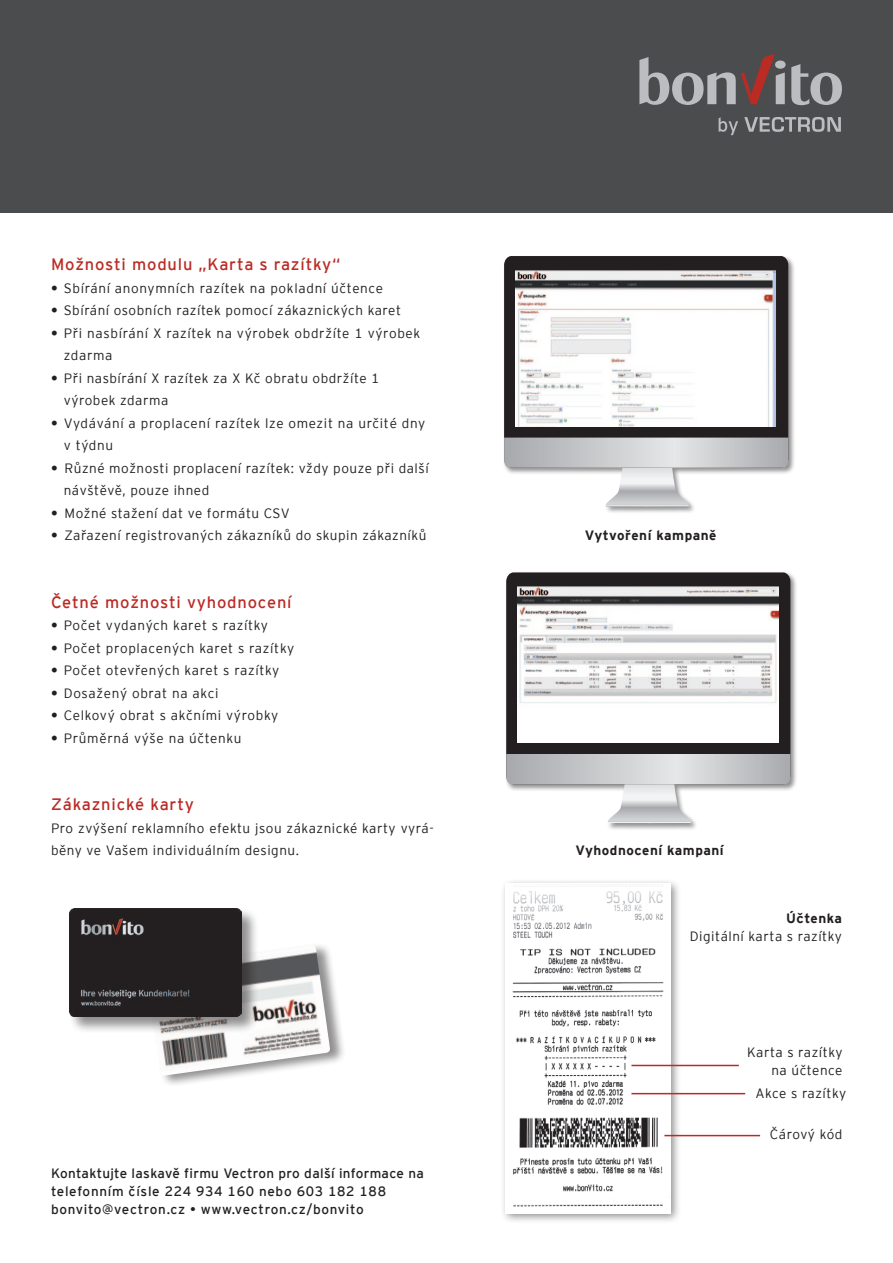
<style>
.page{position:relative;width:893px;height:1263px;background:#fff}
.page>*{position:absolute;margin:0;border:0;box-sizing:border-box;transform-origin:0 0}
.t1{font:16.5px "Vectron Interstate";letter-spacing:.05em;color:#ba2b24}
.t2{font:300 13.5px/22.5px "Vectron Interstate";letter-spacing:.04em;color:#231f20}
.t3{font:13.5px/18px "Vectron Interstate";letter-spacing:.03em;color:#231f20}
.t4{font:700 13.5px "Vectron Interstate";letter-spacing:.04em;color:#231f20}
.s1{font-family:"Interstate";font-weight:700}
</style>
<div class="page">
<div style="left:147px;top:942px;width:199px;height:146px;background:#231f20;opacity:.5"></div>
<img style="left:147px;top:945px;width:183px;height:131px">
<div style="left:69px;top:907px;width:190px;height:127px;background:#231f20;opacity:.5"></div>
<img style="left:69px;top:908px;width:173px;height:108px">
<div style="left:505px;top:571px;width:293px;height:259px;background:#231f20;opacity:.5"></div>
<div style="left:506px;top:572px;width:284px;height:182px;background:#231f20"></div>
<svg style="left:506px;top:754px;width:284px;height:69px"></svg>
<img style="left:517px;top:586px;width:261px;height:157px">
<div style="left:503px;top:254px;width:293px;height:260px;background:#231f20;opacity:.5"></div>
<svg style="left:504px;top:256px;width:284px;height:182px;background:#2b2728"></svg>
<svg style="left:504px;top:438px;width:284px;height:69px"></svg>
<img style="left:516px;top:270px;width:260px;height:156px">
<div style="left:500px;top:878px;width:181px;height:347px;background:#231f20;opacity:.5"></div>
<img style="left:505px;top:883px;width:165px;height:330px">
<div style="left:0;top:0;width:893px;height:213px;background:#4b4c4d"></div>
<svg style="left:791px;top:64px;width:51px;height:41px"></svg>
<svg style="left:744px;top:117px;width:97px;height:15px"></svg>
<svg style="left:719px;top:117px;width:19px;height:18px"></svg>
<svg style="left:639px;top:54px;width:146px;height:51px"></svg>
<hr style="left:664px;top:1135px;width:96px;height:1px;background:#ba2b24">
<hr style="left:631px;top:1093px;width:114px;height:1px;background:#ba2b24">
<hr style="left:631px;top:1065px;width:108px;height:1px;background:#ba2b24">
<p class="t1" style="left:51px;top:254px;width:291px">Možnosti modulu „Karta s razítky“</p>
<p class="t2" style="left:51px;top:277px;width:334px"><span class="s1">•</span> Sbírání anonymních razítek na pokladní účtence</p>
<p class="t2" style="left:51px;top:299px;width:352px"><span class="s1">•</span> Sbírání osobních razítek pomocí zákaznických karet</p>
<p class="t2" style="left:64px;top:322px;width:358px;text-indent:-13px"><span class="s1">•</span> Při nasbírání X razítek na výrobek obdržíte 1 výrobek zdarma</p>
<p class="t2" style="left:64px;top:367px;width:317px;text-indent:-13px"><span class="s1">•</span> Při nasbírání X razítek za X Kč obratu obdržíte 1 výrobek zdarma</p>
<p class="t2" style="left:64px;top:412px;width:363px;text-indent:-13px"><span class="s1">•</span> Vydávání a proplacení razítek lze omezit na určité dny v týdnu</p>
<p class="t2" style="left:64px;top:457px;width:366px;text-indent:-13px"><span class="s1">•</span> Různé možnosti proplacení razítek: vždy pouze při další návštěvě, pouze ihned</p>
<p class="t2" style="left:51px;top:502px;width:240px"><span class="s1">•</span> Možné stažení dat ve formátu CSV</p>
<p class="t2" style="left:51px;top:524px;width:377px"><span class="s1">•</span> Zařazení registrovaných zákazníků do skupin zákazníků</p>
<p class="t1" style="left:51px;top:592px;width:242px">Četné možnosti vyhodnocení</p>
<p class="t2" style="left:51px;top:614px;width:219px"><span class="s1">•</span> Počet vydaných karet s razítky</p>
<p class="t2" style="left:51px;top:637px;width:245px"><span class="s1">•</span> Počet proplacených karet s razítky</p>
<p class="t2" style="left:51px;top:659px;width:230px"><span class="s1">•</span> Počet otevřených karet s razítky</p>
<p class="t2" style="left:51px;top:682px;width:169px"><span class="s1">•</span> Dosažený obrat na akci</p>
<p class="t2" style="left:51px;top:704px;width:229px"><span class="s1">•</span> Celkový obrat s akčními výrobky</p>
<p class="t2" style="left:51px;top:727px;width:192px"><span class="s1">•</span> Průměrná výše na účtenku</p>
<p class="t1" style="left:51px;top:794px;width:144px">Zákaznické karty</p>
<p class="t2" style="left:51px;top:817px;width:384px">Pro zvýšení reklamního efektu jsou zákaznické karty vyrá&shy;běny ve Vašem individuálním designu.</p>
<p class="t3" style="left:51px;top:1164px;width:374px">Kontaktujte laskavě firmu Vectron pro další informace na telefonním čísle 224 934 160 nebo 603 182 188 bonvito@vectron.cz • www.vectron.cz/bonvito</p>
<p class="t4" style="left:585px;top:527px;width:133px">Vytvoření kampaně</p>
<p class="t4" style="left:575px;top:842px;width:150px">Vyhodnocení kampaní</p>
<p class="t4" style="left:786px;top:910px;width:57px">Účtenka</p>
<p class="t2" style="left:690px;top:925px;width:154px">Digitální karta s razítky</p>
<p class="t2" style="left:747px;top:1043px;width:97px;line-height:18px;text-align:right">Karta s razítky na účtence</p>
<p class="t2" style="left:755px;top:1082px;width:92px">Akce s razítky</p>
<p class="t2" style="left:770px;top:1123px;width:74px">Čárový kód</p>
</div>
